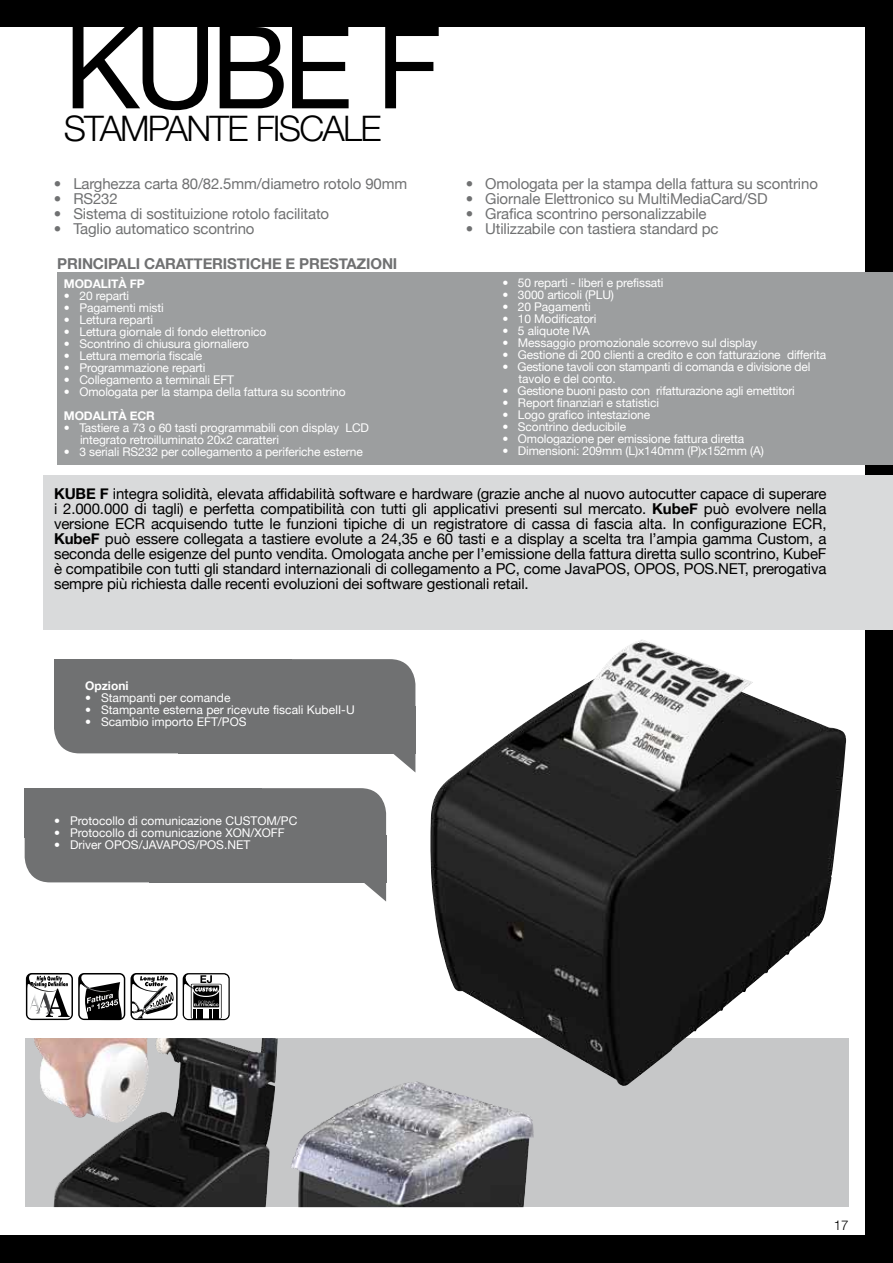
<style>
.page{position:relative;width:893px;height:1263px;background:#000}
.page>*{position:absolute;margin:0;border:0;box-sizing:border-box;transform-origin:0 0}
.t1{font:114px "Helvetica Neue";color:#000}
.t2{font:300 35.4px "Helvetica Neue LT Std";color:#000}
.t3{font:15px/15px "Helvetica Neue";letter-spacing:-.01em;color:#000;text-align:justify}
.t4{font:15px "Helvetica Neue";letter-spacing:-.01em;color:#707172}
.t5{font:700 15px "Helvetica Neue";letter-spacing:-.01em;color:#707172}
.t6{font:300 13.5px "Helvetica Neue LT Std";color:#000}
.t7{font:12px/12px "Helvetica Neue";letter-spacing:-.01em;color:#fff}
.t8{font:700 12px "Helvetica Neue";color:#fff}
.s1{font-weight:700}
</style>
<div class="page">
<div style="left:0;top:27px;width:865px;height:1208px;background:#fff"></div>
<div style="left:26px;top:1038px;width:823px;height:169px;background:#c6c7c8"></div>
<div style="left:25px;top:788px;width:361px;height:94px;background:#707172;border-radius:26px"></div>
<div style="left:25px;top:788px;width:237px;height:49px;background:#707172"></div>
<svg style="left:362px;top:863px;width:24px;height:38px"></svg>
<img style="left:34px;top:1038px;width:244px;height:169px">
<div style="left:54px;top:659px;width:361px;height:94px;background:#707172;border-radius:26px"></div>
<div style="left:54px;top:659px;width:237px;height:49px;background:#707172"></div>
<svg style="left:391px;top:734px;width:24px;height:38px"></svg>
<img style="left:430px;top:640px;width:416px;height:446px">
<img style="left:291px;top:1081px;width:243px;height:126px">
<div style="left:57px;top:273px;width:836px;height:192px;background:#9c9e9f"></div>
<div style="left:44px;top:476px;width:849px;height:154px;background:#d9dadb"></div>
<svg style="left:26px;top:973px;width:47px;height:47px"></svg>
<svg style="left:27px;top:974px;width:44px;height:45px"></svg>
<svg style="left:130px;top:973px;width:48px;height:47px"></svg>
<svg style="left:132px;top:974px;width:44px;height:45px"></svg>
<svg style="left:78px;top:973px;width:47px;height:47px"></svg>
<svg style="left:79px;top:974px;width:45px;height:46px"></svg>
<svg style="left:183px;top:973px;width:47px;height:47px"></svg>
<svg style="left:184px;top:975px;width:44px;height:44px"></svg>
<h1 class="t1" style="left:64px;top:0;width:379px">KUBE F</h1>
<h2 class="t2" style="left:64px;top:107px;width:42px">STAMPANTE</h2>
<h2 class="t2" style="left:256px;top:107px;width:19px">FISCALE</h2>
<p class="t4" style="left:54px;top:175px;width:355px">• Larghezza carta 80/82.5mm/diametro rotolo 90mm</p>
<p class="t4" style="left:54px;top:190px;width:65px">• RS232</p>
<p class="t4" style="left:54px;top:205px;width:277px">• Sistema di sostituizione rotolo facilitato</p>
<p class="t4" style="left:54px;top:220px;width:202px">• Taglio automatico scontrino</p>
<p class="t5" style="left:57px;top:254px;width:342px">PRINCIPALI CARATTERISTICHE E PRESTAZIONI</p>
<p class="t8" style="left:64px;top:276px;width:9px">MODALIT</p>
<p class="t8" style="left:118px;top:276px;width:28px">À FP</p>
<p class="t7" style="left:64px;top:289px;width:67px">• 20 reparti</p>
<p class="t7" style="left:64px;top:301px;width:101px">• pagamenti misti</p>
<p class="t7" style="left:64px;top:313px;width:91px">• lettura reparti</p>
<p class="t7" style="left:64px;top:325px;width:204px">• lettura giornale di fondo elettronico</p>
<p class="t7" style="left:64px;top:337px;width:187px">• scontrino di chiusura giornaliero</p>
<p class="t7" style="left:64px;top:349px;width:140px">• lettura memoria fiscale</p>
<p class="t7" style="left:64px;top:361px;width:143px">• programmazione reparti</p>
<p class="t7" style="left:64px;top:373px;width:172px">• collegamento a terminali EFT</p>
<p class="t7" style="left:64px;top:385px;width:283px">• omologata per la stampa della fattura su scontrino</p>
<p class="t8" style="left:64px;top:408px;width:9px">MODALIT</p>
<p class="t8" style="left:118px;top:408px;width:38px">À ECR</p>
<p class="t7" style="left:80px;top:421px;width:291px;text-indent:-16px">• Tastiere a 73 o 60 tasti programmabili con display LCD integrato retroilluminato 20x2 caratteri</p>
<p class="t7" style="left:64px;top:445px;width:300px">• 3 seriali RS232 per collegamento a periferiche esterne</p>
<p class="t4" style="left:466px;top:175px;width:354px">• Omologata per la stampa della fattura su scontrino</p>
<p class="t4" style="left:466px;top:190px;width:303px">• Giornale Elettronico su MultiMediaCard/SD</p>
<p class="t4" style="left:466px;top:205px;width:242px">• Grafica scontrino personalizzabile</p>
<p class="t4" style="left:466px;top:220px;width:254px">• Utilizzabile con tastiera standard pc</p>
<p class="t7" style="left:502px;top:277px;width:163px">• 50 reparti - liberi e prefissati</p>
<p class="t7" style="left:502px;top:289px;width:113px">• 3000 articoli (PLU)</p>
<p class="t7" style="left:502px;top:301px;width:90px">• 20 Pagamenti</p>
<p class="t7" style="left:502px;top:313px;width:96px">• 10 Modificatori</p>
<p class="t7" style="left:502px;top:325px;width:89px">• 5 aliquote IVA</p>
<p class="t7" style="left:502px;top:337px;width:256px">• Messaggio promozionale scorrevo sul display</p>
<p class="t7" style="left:502px;top:349px;width:325px">• Gestione di 200 clienti a credito e con fatturazione differita</p>
<p class="t7" style="left:518px;top:361px;width:294px;text-indent:-16px">• Gestione tavoli con stampanti di comanda e divisione del tavolo e del conto.</p>
<p class="t7" style="left:502px;top:385px;width:294px">• Gestione buoni pasto con rifatturazione agli emettitori</p>
<p class="t7" style="left:502px;top:397px;width:158px">• Report finanziari e statistici</p>
<p class="t7" style="left:502px;top:409px;width:149px">• Logo grafico intestazione</p>
<p class="t7" style="left:502px;top:421px;width:125px">• Scontrino deducibile</p>
<p class="t7" style="left:502px;top:433px;width:243px">• Omologazione per emissione fattura diretta</p>
<p class="t7" style="left:502px;top:445px;width:263px">• Dimensioni: 209mm (L)x140mm (P)x152mm (A)</p>
<p class="t3" style="left:54px;top:486px;width:774px"><span class="s1">KUBE F</span> integra solidità, elevata affidabilità software e hardware (grazie anche al nuovo autocutter capace di superare i 2.000.000 di tagli) e perfetta compatibilità con tutti gli applicativi presenti sul mercato. <span class="s1">KUBEF</span> può evolvere nella versione ECR acquisendo tutte le funzioni tipiche di un registratore di cassa di fascia alta. In configurazione ECR, <span class="s1">KUBEF</span> può essere collegata a tastiere evolute a 24,35 e 60 tasti e a display a scelta tra l’ampia gamma Custom, a seconda delle esigenze del punto vendita. Omologata anche per l’emissione della fattura diretta sullo scontrino, KubeF è compatibile con tutti gli standard internazionali di collegamento a PC, come JavaPOS, OPOS, POS.NET, prerogativa sempre più richiesta dalle recenti evoluzioni dei software gestionali retail.</p>
<p class="t8" style="left:85px;top:678px;width:45px">OPZIONI</p>
<p class="t7" style="left:85px;top:691px;width:147px">• Stampanti per comande</p>
<p class="t7" style="left:85px;top:703px;width:271px">• Stampante esterna per ricevute fiscali KubeII-U</p>
<p class="t7" style="left:85px;top:715px;width:163px">• Scambio importo EFT/POS</p>
<p class="t7" style="left:54px;top:814px;width:245px">• Protocollo di comunicazione CUSTOM/PC</p>
<p class="t7" style="left:54px;top:826px;width:232px">• Protocollo di comunicazione XON/XOFF</p>
<p class="t7" style="left:54px;top:838px;width:198px">• Driver OPOS/JAVAPOS/POS.NET</p>
<p class="t6" style="left:834px;top:1217px;width:17px">17</p>
</div>
